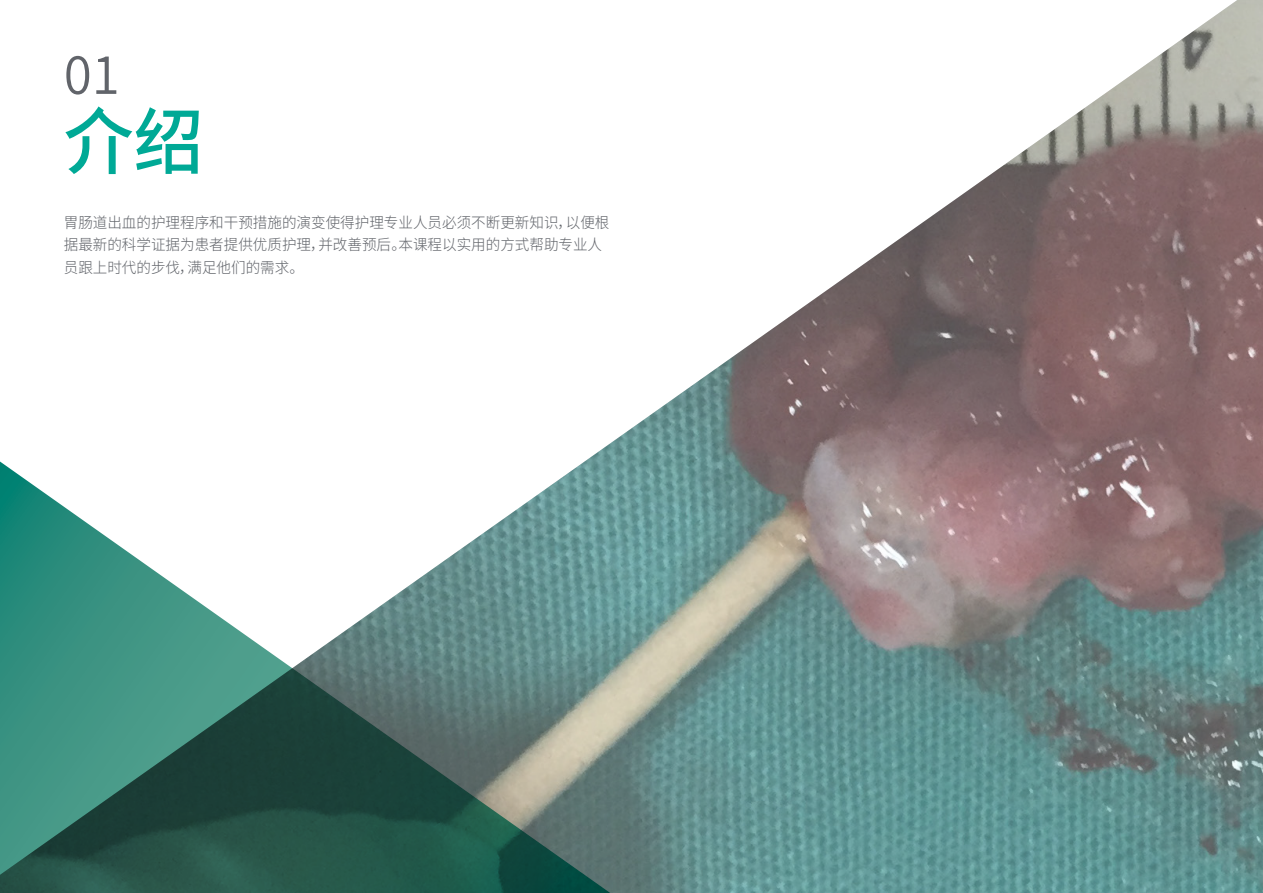
<style>
.page{position:relative;width:1263px;height:893px;background:#fff}
.page>*{position:absolute;margin:0;border:0;box-sizing:border-box;transform-origin:0 0}
.t1{font:500 72px "Source Han Sans CN";color:#00a996}
.t2{font:52.5px "Source Han Sans CN";color:#61646a}
.t3{font:300 15px/22.5px "Source Han Sans CN";color:#61646a}
</style>
<div class="page">
<img style="left:606px;top:0;width:657px;height:893px">
<svg style="left:0;top:446px;width:640px;height:447px"></svg>
<h2 class="t2" style="left:64px;top:45px;width:57px">01</h2>
<h1 class="t1" style="left:64px;top:101px;width:141px">介绍</h1>
<p class="t3" style="left:64px;top:211px;width:547px">胃肠道出血的护理程序和干预措施的演变使得护理专业人员必须不断更新知识，以便根据最新的科学证据为患者提供优质护理，并改善预后。本课程以实用的方式帮助专业人员跟上时代的步伐，满足他们的需求。</p>
</div>
